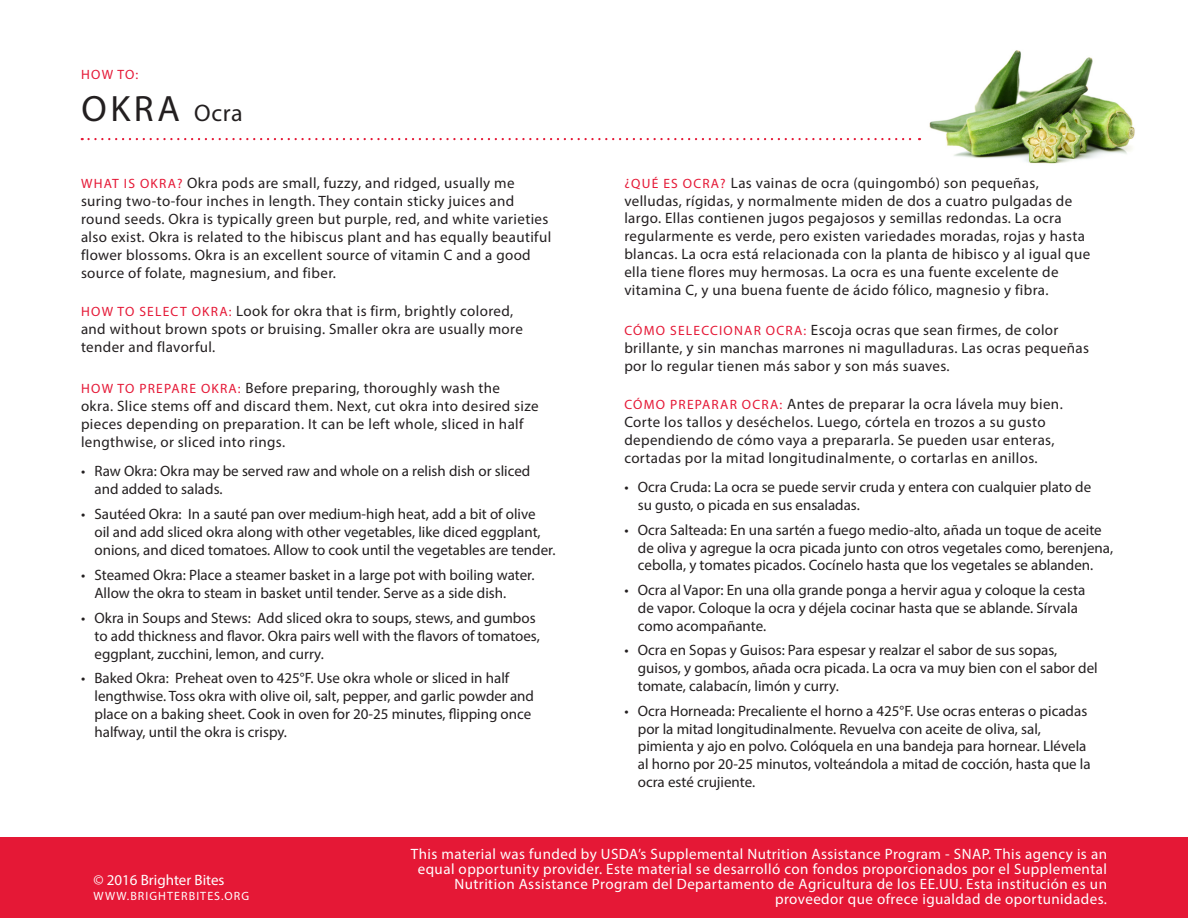
<style>
.page{position:relative;width:1188px;height:918px;background:#fff}
.page>*{position:absolute;margin:0;border:0;box-sizing:border-box;transform-origin:0 0}
.t1{font:36.75px "Myriad Pro";color:#231f20}
.t2{font:15px/17.9px "Myriad Pro";color:#231f20}
.t3{font:15px/17.9px "Myriad Pro";letter-spacing:.025em;color:#231f20}
.t4{font:15px/15px "Myriad Pro";letter-spacing:.03em;color:#fff;text-align:right}
.t5{font:15px "Myriad Pro";color:#fff}
.t6{font:13.5px "Myriad Pro";color:#e51836}
.t7{font:12px "Myriad Pro";letter-spacing:.09em;color:#fff}
.s1{font-size:24px}
.s2{font-size:13.5px;color:#e51836}
</style>
<div class="page">
<img style="left:929px;top:50px;width:206px;height:114px">
<div style="left:0;top:838px;width:1188px;height:80px;background:#e51836"></div>
<svg style="left:89px;top:138px;width:831px;height:2px"></svg>
<p class="t6" style="left:81px;top:66px;width:59px">HOW TO:</p>
<p class="t1" style="left:81px;top:86px;width:163px">OKRA <span class="s1">Ocra</span></p>
<p class="t3" style="left:81px;top:173px;width:472px"><span class="s2">WHAT IS OKRA?</span> Okra pods are small, fuzzy, and ridged, usually me suring two-to-four inches in length. They contain sticky juices and round seeds. Okra is typically green but purple, red, and white varieties also exist. Okra is related to the hibiscus plant and has equally beautiful flower blossoms. Okra is an excellent source of vitamin C and a good source of folate, magnesium, and fiber.</p>
<p class="t3" style="left:81px;top:302px;width:443px"><span class="s2">HOW TO SELECT OKRA:</span> Look for okra that is firm, brightly colored, and without brown spots or bruising. Smaller okra are usually more tender and flavorful.</p>
<p class="t3" style="left:81px;top:379px;width:459px"><span class="s2">HOW TO PREPARE OKRA:</span> Before preparing, thoroughly wash the<br>okra. Slice stems off and discard them. Next, cut okra into desired size pieces depending on preparation. It can be left whole, sliced in half lengthwise, or sliced into rings.</p>
<p class="t2" style="left:94px;top:462px;width:437px;text-indent:-14px">• Raw Okra: Okra may be served raw and whole on a relish dish or sliced and added to salads.</p>
<p class="t2" style="left:94px;top:505px;width:462px;text-indent:-14px">• Sautéed Okra: In a sauté pan over medium-high heat, add a bit of olive<br>oil and add sliced okra along with other vegetables, like diced eggplant, onions, and diced tomatoes. Allow to cook until the vegetables are tender.</p>
<p class="t2" style="left:94px;top:566px;width:442px;text-indent:-14px">• Steamed Okra: Place a steamer basket in a large pot with boiling water.<br>Allow the okra to steam in basket until tender. Serve as a side dish.</p>
<p class="t2" style="left:94px;top:608px;width:447px;text-indent:-14px">• Okra in Soups and Stews: Add sliced okra to soups, stews, and gumbos to add thickness and flavor. Okra pairs well with the flavors of tomatoes, eggplant, zucchini, lemon, and curry.</p>
<p class="t2" style="left:94px;top:669px;width:441px;text-indent:-14px">• Baked Okra: Preheat oven to 425°F. Use okra whole or sliced in half lengthwise. Toss okra with olive oil, salt, pepper, and garlic powder and place on a baking sheet. Cook in oven for 20-25 minutes, flipping once halfway, until the okra is crispy.</p>
<p class="t3" style="left:624px;top:174px;width:467px"><span class="s2">¿QUÉ ES OCRA?</span> Las vainas de ocra (quingombó) son pequeñas, velludas, rígidas, y normalmente miden de dos a cuatro pulgadas de largo. Ellas contienen jugos pegajosos y semillas redondas. La ocra regularmente es verde, pero existen variedades moradas, rojas y hasta blancas. La ocra está relacionada con la planta de hibisco y al igual que ella tiene flores muy hermosas. La ocra es una fuente excelente de vitamina C, y una buena fuente de ácido fólico, magnesio y fibra.</p>
<p class="t3" style="left:624px;top:321px;width:466px"><span class="s2">CÓMO SELECCIONAR OCRA:</span> Escoja ocras que sean firmes, de color brillante, y sin manchas marrones ni magulladuras. Las ocras pequeñas por lo regular tienen más sabor y son más suaves.</p>
<p class="t3" style="left:624px;top:395px;width:440px"><span class="s2">CÓMO PREPARAR OCRA:</span> Antes de preparar la ocra lávela muy bien.<br>Corte los tallos y deséchelos. Luego, córtela en trozos a su gusto dependiendo de cómo vaya a prepararla. Se pueden usar enteras, cortadas por la mitad longitudinalmente, o cortarlas en anillos.</p>
<p class="t2" style="left:638px;top:478px;width:455px;text-indent:-14px">• Ocra Cruda: La ocra se puede servir cruda y entera con cualquier plato de su gusto, o picada en sus ensaladas.</p>
<p class="t2" style="left:638px;top:521px;width:477px;text-indent:-14px">• Ocra Salteada: En una sartén a fuego medio-alto, añada un toque de aceite de oliva y agregue la ocra picada junto con otros vegetales como, berenjena, cebolla, y tomates picados. Cocínelo hasta que los vegetales se ablanden.</p>
<p class="t2" style="left:638px;top:581px;width:449px;text-indent:-14px">• Ocra al Vapor: En una olla grande ponga a hervir agua y coloque la cesta de vapor. Coloque la ocra y déjela cocinar hasta que se ablande. Sírvala como acompañante.</p>
<p class="t2" style="left:638px;top:641px;width:461px;text-indent:-14px">• Ocra en Sopas y Guisos: Para espesar y realzar el sabor de sus sopas, guisos, y gombos, añada ocra picada. La ocra va muy bien con el sabor del tomate, calabacín, limón y curry.</p>
<p class="t2" style="left:638px;top:701px;width:454px;text-indent:-14px">• Ocra Horneada: Precaliente el horno a 425°F. Use ocras enteras o picadas por la mitad longitudinalmente. Revuelva con aceite de oliva, sal, pimienta y ajo en polvo. Colóquela en una bandeja para hornear. Llévela al horno por 20-25 minutos, volteándola a mitad de cocción, hasta que la ocra esté crujiente.</p>
<p class="t5" style="left:94px;top:870px;width:132px">© 2016 Brighter Bites</p>
<p class="t7" style="left:94px;top:888px;width:157px">WWW.BRIGHTERBITES.ORG</p>
<p class="t4" style="left:411px;top:846px;width:698px">This material was funded by USDA’s Supplemental Nutrition Assistance Program - SNAP. This agency is an equal opportunity provider. Este material se desarrolló con fondos proporcionados por el Supplemental Nutrition Assistance Program del Departamento de Agricultura de los EE.UU. Esta institución es un proveedor que ofrece igualdad de oportunidades.</p>
</div>
